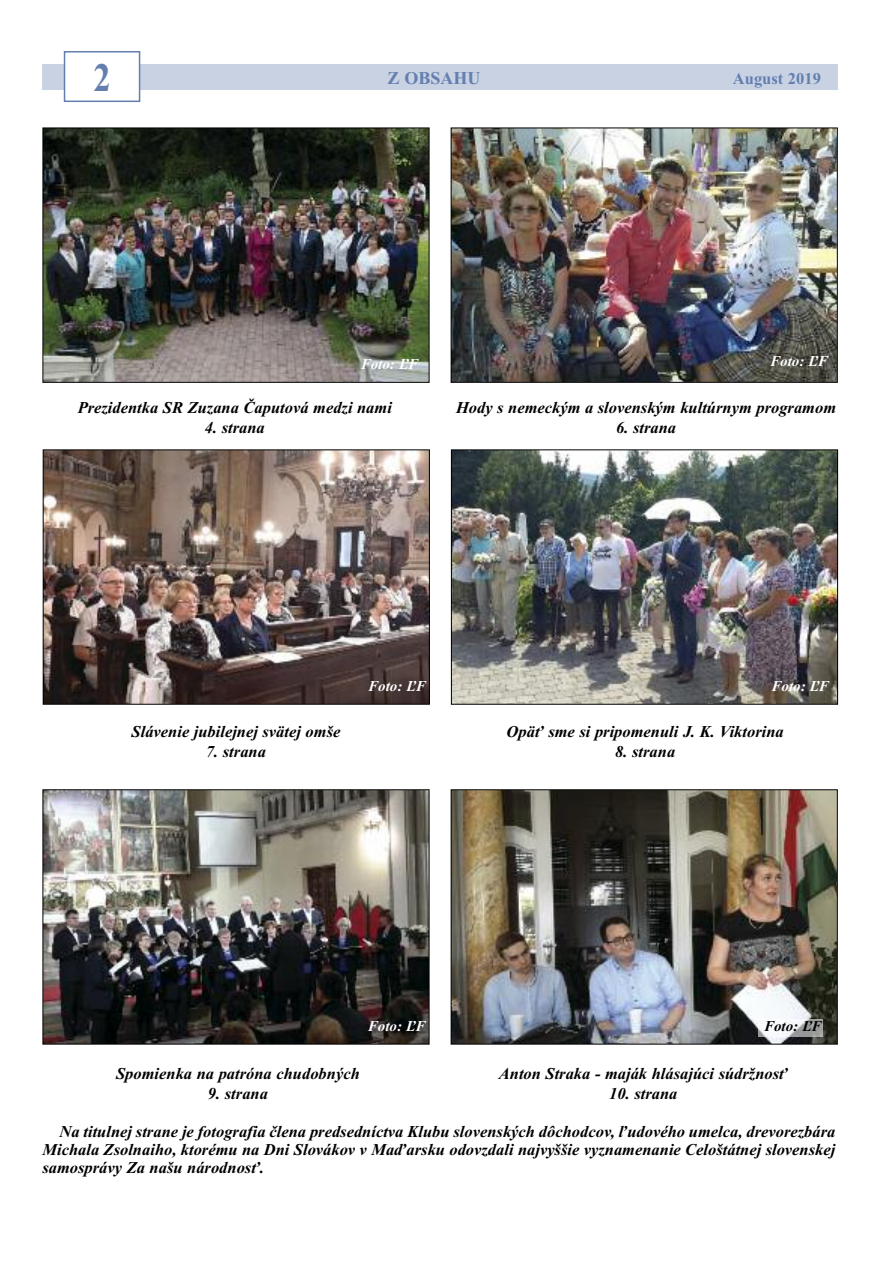
<style>
.page{position:relative;width:893px;height:1263px;background:#fff}
.page>*{position:absolute;margin:0;border:0;box-sizing:border-box;transform-origin:0 0}
.t1{font:700 40.5px "Times New Roman";color:#637eaf;scale:.85 1}
.t2{font:700 18px "Times New Roman";color:#637eaf}
.t3{font:italic 700 16.5px/18px "Times New Roman";color:#000;text-align:justify}
.t4{font:700 16.5px "Times New Roman";color:#637eaf}
.t5{font:italic 700 15px "Times New Roman";color:#fff}
.t6{font:italic 700 15px "Times New Roman";color:#000}
</style>
<div class="page">
<div style="left:43px;top:64px;width:795px;height:25px;background:#c8d2e3"></div>
<div style="left:65px;top:53px;width:74px;height:48px;background:#fff"></div>
<div style="left:64px;top:51px;width:76px;height:51px;border:2px solid #637eaf"></div>
<img style="left:45px;top:451px;width:383px;height:252px">
<div style="left:43px;top:449px;width:387px;height:256px;border:1px solid #000"></div>
<img style="left:453px;top:451px;width:383px;height:252px">
<div style="left:451px;top:449px;width:387px;height:256px;border:1px solid #000"></div>
<img style="left:45px;top:791px;width:382px;height:251px">
<div style="left:43px;top:789px;width:386px;height:255px;border:1px solid #000"></div>
<img style="left:453px;top:791px;width:383px;height:251px">
<div style="left:451px;top:789px;width:387px;height:255px;border:1px solid #000"></div>
<img style="left:45px;top:130px;width:382px;height:251px">
<div style="left:43px;top:128px;width:386px;height:255px;border:1px solid #000"></div>
<img style="left:453px;top:130px;width:383px;height:251px">
<div style="left:451px;top:128px;width:387px;height:255px;border:1px solid #000"></div>
<div style="left:759px;top:1019px;width:64px;height:17px;background:#fff;opacity:.56"></div>
<h1 class="t1" style="left:93px;top:53px;width:22px">2</h1>
<p class="t2" style="left:387px;top:67px;width:94px">Z oBSAhU</p>
<p class="t4" style="left:733px;top:68px;width:89px">August 2019</p>
<p class="t5" style="left:361px;top:355px;width:59px">Foto: ĽF</p>
<p class="t5" style="left:770px;top:352px;width:59px">Foto: ĽF</p>
<p class="t3" style="left:78px;top:398px;width:316px">Prezidentka SR Zuzana Čaputová medzi nami</p>
<p class="t3" style="left:205px;top:418px;width:62px">4. strana</p>
<p class="t3" style="left:456px;top:398px;width:382px">Hody s nemeckým a slovenským kultúrnym programom</p>
<p class="t3" style="left:616px;top:418px;width:62px">6. strana</p>
<p class="t3" style="left:132px;top:722px;width:210px">Slávenie jubilejnej svätej omše</p>
<p class="t3" style="left:206px;top:742px;width:62px">7. strana</p>
<p class="t5" style="left:368px;top:677px;width:59px">Foto: ĽF</p>
<p class="t5" style="left:771px;top:677px;width:59px">Foto: ĽF</p>
<p class="t3" style="left:507px;top:722px;width:279px">Opäť sme si pripomenuli J. K. Viktorina</p>
<p class="t3" style="left:615px;top:742px;width:62px">8. strana</p>
<p class="t5" style="left:368px;top:1017px;width:59px">Foto: ĽF</p>
<p class="t6" style="left:764px;top:1017px;width:59px">Foto: ĽF</p>
<p class="t3" style="left:116px;top:1064px;width:245px">Spomienka na patróna chudobných</p>
<p class="t3" style="left:208px;top:1084px;width:62px">9. strana</p>
<p class="t3" style="left:499px;top:1064px;width:291px">Anton Straka - maják hlásajúci súdržnosť</p>
<p class="t3" style="left:609px;top:1084px;width:70px">10. strana</p>
<p class="t3" style="left:42px;top:1122px;width:794px;text-indent:17px">Na titulnej strane je fotografia člena predsedníctva Klubu slovenských dôchodcov, ľudového umelca, drevorezbára Michala Zsolnaiho, ktorému na Dni Slovákov v Maďarsku odovzdali najvyššie vyznamenanie Celoštátnej slovenskej samosprávy Za našu národnosť.</p>
</div>
